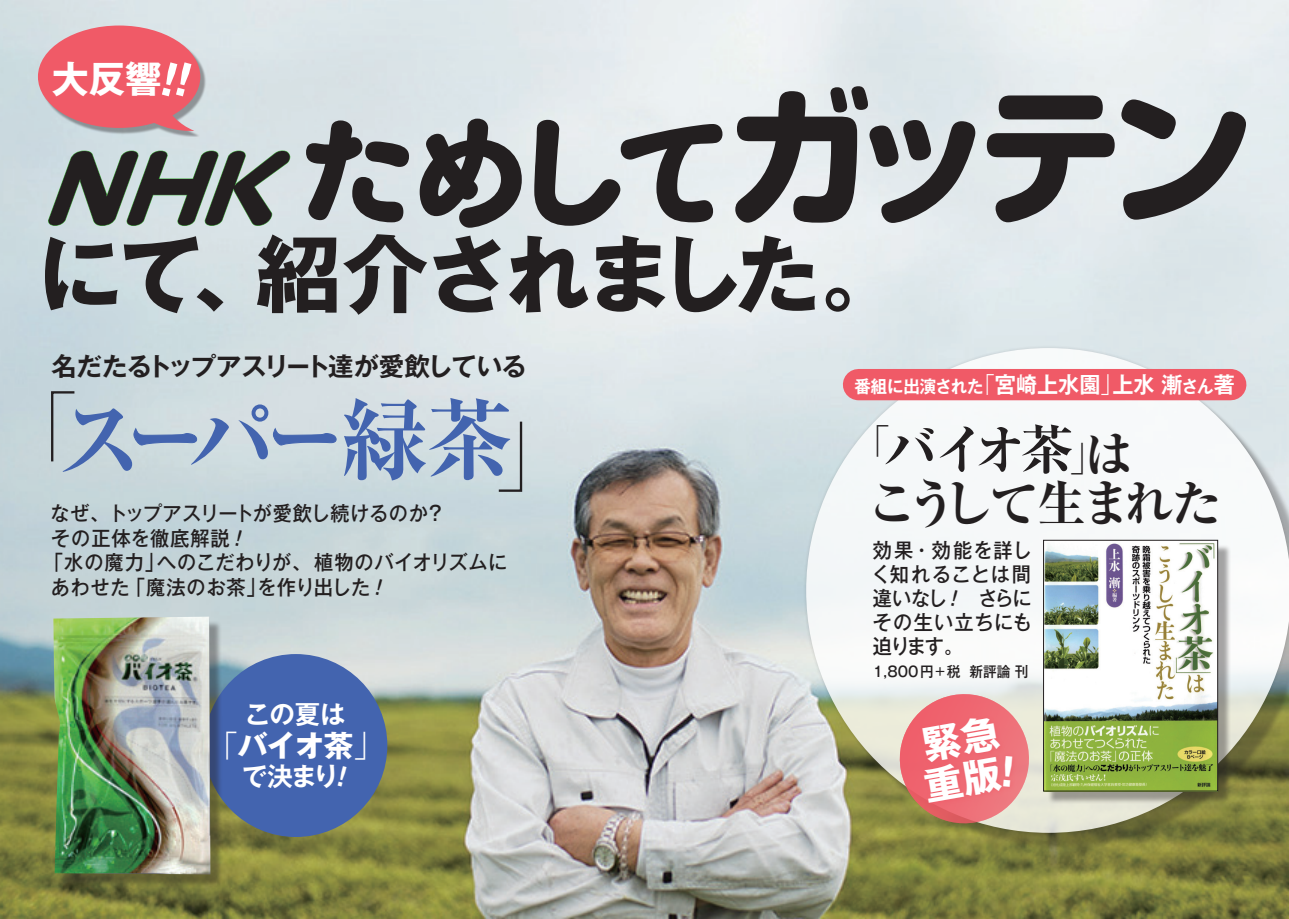
<style>
.page{position:relative;width:1289px;height:919px;background:#fff}
.page>*{position:absolute;margin:0;border:0;box-sizing:border-box;transform-origin:0 0}
.t1{font:122.25px "TB Tsukiji RG Std H";color:#231f20}
.t2{font:700 expanded 89.25px "Ryumin Pr 6";color:#4364af}
.t3{font:700 85.05px "Gothic MB101 Pro";letter-spacing:-.06em;color:#231f20}
.t4{font:italic 85.05px "NIS R10 83 pv RKSJ H";color:#231f20}
.t5{font:700 expanded 53.7px "Ryumin Pro";color:#231f20}
.t6{font:700 expanded 49.65px "Ryumin Pro";letter-spacing:-.105em;color:#231f20}
.t7{font:700 36.75px "Gothic MB101 Pro";color:#fff}
.t8{font:300 34.8px "Ryumin Pro";color:#231f20}
.t9{font:700 29.7px "Gothic MB101 Pro";color:#fff}
.t10{font:700 25.5px "Gothic MB101 Pro De";letter-spacing:-.03em;color:#231f20}
.t11{font:700 25.5px "Gothic MB101 Pro De";letter-spacing:-.02em;color:#fff}
.t12{font:700 22.2px "Gothic MB101 Pro De";color:#fff;scale:.95 1}
.t13{font:500 20.25px/24px "Gothic MB101 Pro";letter-spacing:.025em;color:#231f20;scale:.95 1}
.t14{font:500 20.25px "Gothic MB101 Pro";letter-spacing:.005em;color:#231f20;scale:.95 1}
.t15{font:500 20.25px/24px "Gothic MB101 Pro";letter-spacing:.045em;color:#231f20;text-align:right;scale:.95 1}
.t16{font:500 20.25px "Gothic MB101 Pro";letter-spacing:.05em;color:#231f20;scale:.95 1}
.t17{font:700 17.25px "Gothic MB101 Pro De";letter-spacing:-.005em;color:#fff;scale:.95 1}
.t18{font:500 14.4px "Gothic MB101 Pro";color:#231f20;scale:.95 1}
.t19{font:500 11.55px "Gothic MB101 Pro";color:#231f20}
.s1{font-family:"Soft Go Std";font-weight:800;font-size:148.8px}
.s2{font-size:80.4px}
.s3{font-weight:300}
.s4{font-family:"Gothic MB101 Pro";font-weight:300}
.s5{font-size:17.25px}
.s6{font-weight:300;font-stretch:normal;font-size:34.8px}
</style>
<div class="page">
<img style="left:0;top:0;width:1288px;height:918px">
<div style="left:204px;top:654px;width:183px;height:182px;background:#4364af;border-radius:50%"></div>
<div style="left:58px;top:621px;width:165px;height:266px;background:#231f20;opacity:.4"></div>
<img style="left:53px;top:616px;width:157px;height:258px">
<div style="left:814px;top:356px;width:474px;height:493px;background:#231f20;opacity:.4"></div>
<div style="left:802px;top:345px;width:486px;height:491px;background:#231f20;opacity:.2"></div>
<svg style="left:806px;top:348px;width:482px;height:484px;fill:#f5f8f9"></svg>
<div style="left:1047px;top:544px;width:183px;height:260px;background:#231f20;opacity:.4"></div>
<img style="left:1045px;top:542px;width:170px;height:247px">
<div style="left:1043px;top:540px;width:174px;height:251px;border:1px solid #231f20"></div>
<div style="left:858px;top:369px;width:372px;height:31px;background:#f05a67"></div>
<svg style="left:133px;top:428px;width:64px;height:17px"></svg>
<svg style="left:273px;top:428px;width:64px;height:17px"></svg>
<svg style="left:50px;top:390px;width:27px;height:73px;background:#b4c1c6"></svg>
<svg style="left:496px;top:419px;width:27px;height:74px;background:#bfc9cc"></svg>
<svg style="left:47px;top:150px;width:244px;height:76px;background:#cbddda"></svg>
<div style="left:40px;top:28px;width:166px;height:109px;background:#231f20;opacity:.4"></div>
<div style="left:38px;top:26px;width:162px;height:102px;background:#f05a67;border-radius:50%"></div>
<svg style="left:951px;top:589px;width:6px;height:17px"></svg>
<svg style="left:894px;top:689px;width:140px;height:139px;background:#e38986"></svg>
<svg style="left:235px;top:529px;width:7px;height:16px"></svg>
<svg style="left:376px;top:578px;width:6px;height:16px"></svg>
<svg style="left:133px;top:97px;width:61px;height:37px"></svg>
<p class="t7" style="left:52px;top:49px;width:111px">大反響</p>
<p class="t1" style="left:295px;top:113px;width:961px">ためして<span class="s1">ガッテン</span></p>
<p class="t4" style="left:43px;top:135px;width:266px">NHK</p>
<p class="t3" style="left:256px;top:204px;width:651px">紹介されました。</p>
<p class="t3" style="left:38px;top:204px;width:241px">にて、</p>
<p class="t10" style="left:51px;top:345px;width:477px">名だたるトップアスリート達が愛飲している</p>
<p class="t2" style="left:57px;top:370px;width:458px">ス<span class="s2">ー</span>パ<span class="s2">ー</span>緑茶</p>
<p class="t14" style="left:50px;top:496px;width:416px">なぜ、トップアスリートが愛飲し続けるのか?</p>
<p class="t16" style="left:51px;top:521px;width:189px">その正体を徹底解説</p>
<p class="t13" style="left:157px;top:548px;width:370px">へのこだわりが、植物のバイオリズムに</p>
<p class="t13" style="left:44px;top:548px;width:128px">「水の魔力」</p>
<p class="t13" style="left:51px;top:572px;width:85px">あわせた</p>
<p class="t13" style="left:126px;top:572px;width:149px">「魔法のお茶」</p>
<p class="t13" style="left:257px;top:572px;width:120px">を作り出した</p>
<p class="t11" style="left:245px;top:693px;width:102px">この夏は</p>
<p class="t9" style="left:208px;top:720px;width:177px"><span class="s3">「</span>バイオ茶<span class="s3">「</span></p>
<p class="t11" style="left:242px;top:755px;width:98px">で決まり</p>
<p class="t12" style="left:973px;top:366px;width:157px"><span class="s4">「</span>宮崎上水園<span class="s4">」</span></p>
<p class="t12" style="left:1112px;top:366px;width:130px">上水漸<span class="s5">さん</span>著</p>
<p class="t17" style="left:854px;top:372px;width:137px">番組に出演された</p>
<p class="t5" style="left:883px;top:407px;width:192px">バイオ茶</p>
<p class="t8" style="left:856px;top:413px;width:36px">「</p>
<p class="t6" style="left:867px;top:464px;width:355px">こうして生まれた</p>
<p class="t15" style="left:871px;top:535px;width:170px">効果・効能を詳しく知れることは間　さらに</p>
<p class="t6" style="left:1069px;top:415px;width:65px">は<span class="s6">」</span></p>
<p class="t13" style="left:872px;top:583px;width:169px">違いなし<br>その生い立ちにも迫ります。</p>
<p class="t18" style="left:969px;top:659px;width:64px">新評論刊</p>
<p class="t18" style="left:946px;top:659px;width:16px">税</p>
<p class="t18" style="left:872px;top:659px;width:66px">1,800円</p>
<p class="t19" style="left:935px;top:662px;width:11px">+</p>
</div>
